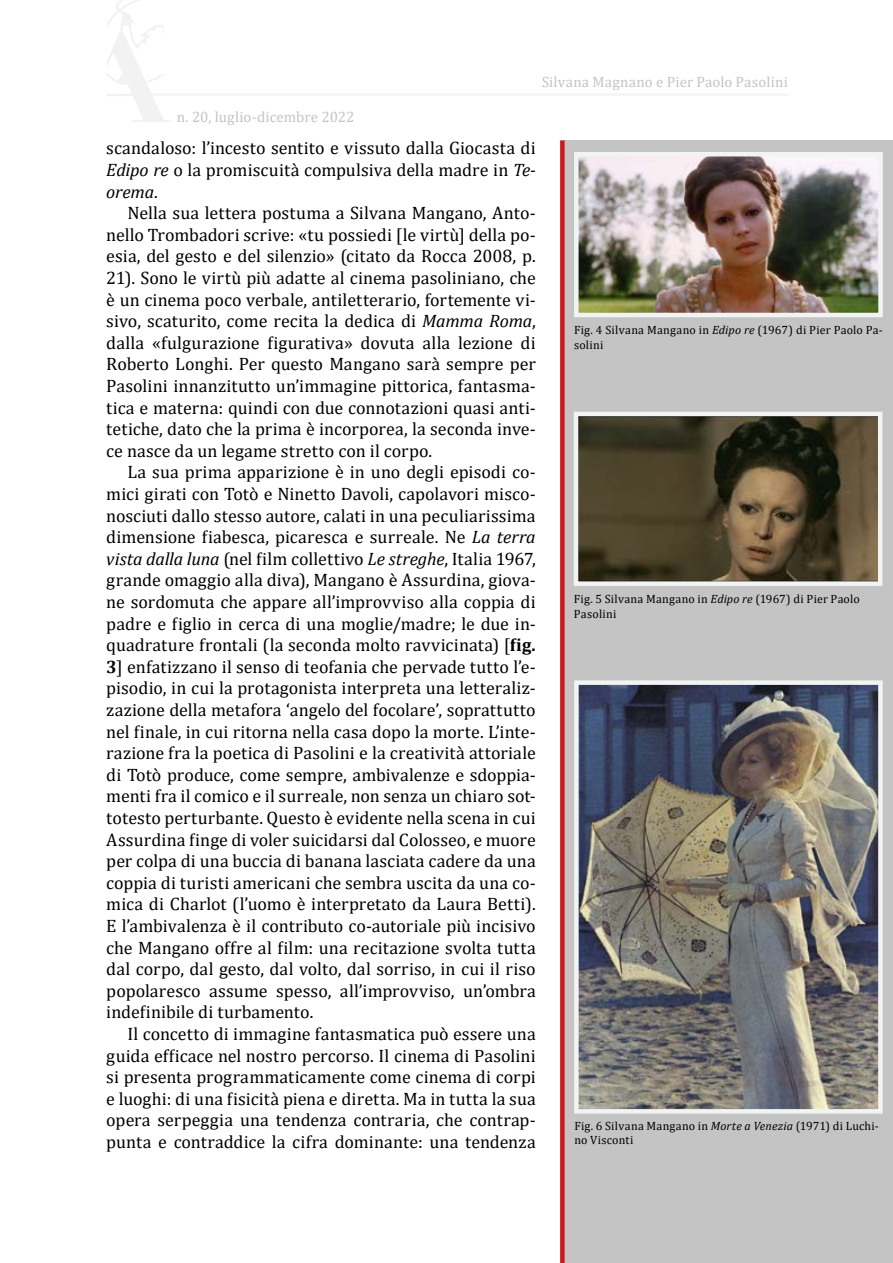
<style>
.page{position:relative;width:893px;height:1263px;background:#fff}
.page>*{position:absolute;margin:0;border:0;box-sizing:border-box;transform-origin:0 0}
.t1{font:18px/21.6px "Cambria";letter-spacing:.005em;color:#000;text-align:justify}
.t2{font:15px "Cambria";letter-spacing:.01em;color:#c4c4c4}
.t3{font:12px/14.4px "Cambria";letter-spacing:.02em;color:#000}
.s1{font-style:italic}
.s2{font-weight:700}
</style>
<div class="page">
<svg style="left:107px;top:0;width:64px;height:122px"></svg>
<hr style="left:131px;top:93px;width:657px;height:3px;background:#f2f3f3">
<div style="left:564px;top:140px;width:329px;height:1123px;background:#c4c4c4"></div>
<div style="left:560px;top:140px;width:5px;height:1123px;background:#cd1719"></div>
<img style="left:579px;top:157px;width:299px;height:155px">
<div style="left:574px;top:152px;width:309px;height:165px;border:4px solid #f2f3f3"></div>
<img style="left:579px;top:417px;width:298px;height:164px">
<div style="left:574px;top:412px;width:308px;height:174px;border:4px solid #f2f3f3"></div>
<img style="left:579px;top:685px;width:299px;height:423px">
<div style="left:574px;top:680px;width:309px;height:433px;border:4px solid #f2f3f3"></div>
<p class="t2" style="left:542px;top:73px;width:248px">Silvana Magnano e Pier Paolo Pasolini</p>
<p class="t2" style="left:177px;top:108px;width:179px">n. 20, luglio-dicembre 2022</p>
<p class="t1" style="left:106px;top:137px;width:431px">scandaloso: l’incesto sentito e vissuto dalla Giocasta di <span class="s1">Edipo re</span> o la promiscuità compulsiva della madre in <span class="s1">Te&shy;orema</span>.</p>
<p class="t1" style="left:106px;top:202px;width:431px;text-indent:21px">Nella sua lettera postuma a Silvana Mangano, Anto&shy;nello Trombadori scrive: «tu possiedi [le virtù] della po&shy;esia, del gesto e del silenzio» (citato da Rocca 2008, p.<br>21). Sono le virtù più adatte al cinema pasoliniano, che è un cinema poco verbale, antiletterario, fortemente vi&shy;sivo, scaturito, come recita la dedica di <span class="s1">Mamma Roma</span>, dalla «fulgurazione figurativa» dovuta alla lezione di Roberto Longhi. Per questo Mangano sarà sempre per Pasolini innanzitutto un’immagine pittorica, fantasma&shy;tica e materna: quindi con due connotazioni quasi anti&shy;tetiche, dato che la prima è incorporea, la seconda inve&shy;ce nasce da un legame stretto con il corpo.</p>
<p class="t1" style="left:106px;top:461px;width:431px;text-indent:21px">La sua prima apparizione è in uno degli episodi co&shy;mici girati con Totò e Ninetto Davoli, capolavori misco&shy;nosciuti dallo stesso autore, calati in una peculiarissima dimensione fiabesca, picaresca e surreale. Ne <span class="s1">La terra vista dalla luna</span> (nel film collettivo <span class="s1">Le streghe</span>, Italia 1967, grande omaggio alla diva), Mangano è Assurdina, giova&shy;ne sordomuta che appare all’improvviso alla coppia di padre e figlio in cerca di una moglie/madre; le due in&shy;quadrature frontali (la seconda molto ravvicinata) [<span class="s2">fig.<br>3</span>] enfatizzano il senso di teofania che pervade tutto l’e&shy;pisodio, in cui la protagonista interpreta una letteraliz&shy;zazione della metafora ‘angelo del focolare’, soprattutto nel finale, in cui ritorna nella casa dopo la morte. L’inte&shy;razione fra la poetica di Pasolini e la creatività attoriale di Totò produce, come sempre, ambivalenze e sdoppia&shy;menti fra il comico e il surreale, non senza un chiaro sot&shy;totesto perturbante. Questo è evidente nella scena in cui Assurdina finge di voler suicidarsi dal Colosseo, e muore per colpa di una buccia di banana lasciata cadere da una coppia di turisti americani che sembra uscita da una co&shy;mica di Charlot (l’uomo è interpretato da Laura Betti).<br>E l’ambivalenza è il contributo co-autoriale più incisivo che Mangano offre al film: una recitazione svolta tutta dal corpo, dal gesto, dal volto, dal sorriso, in cui il riso popolaresco assume spesso, all’improvviso, un’ombra indefinibile di turbamento.</p>
<p class="t1" style="left:106px;top:1023px;width:431px;text-indent:21px">Il concetto di immagine fantasmatica può essere una guida efficace nel nostro percorso. Il cinema di Pasolini si presenta programmaticamente come cinema di corpi e luoghi: di una fisicità piena e diretta. Ma in tutta la sua opera serpeggia una tendenza contraria, che contrap&shy;punta e contraddice la cifra dominante: una tendenza</p>
<p class="t3" style="left:574px;top:323px;width:310px">Fig. 4 Silvana Mangano in <span class="s1">Edipo re</span> (1967) di Pier Paolo Pa&shy;solini</p>
<p class="t3" style="left:574px;top:592px;width:287px">Fig. 5 Silvana Mangano in <span class="s1">Edipo re</span> (1967) di Pier Paolo<br>Pasolini</p>
<p class="t3" style="left:574px;top:1118px;width:306px">Fig. 6 Silvana Mangano in <span class="s1">Morte a Venezia</span> (1971) di Luchi&shy;no Visconti</p>
</div>
